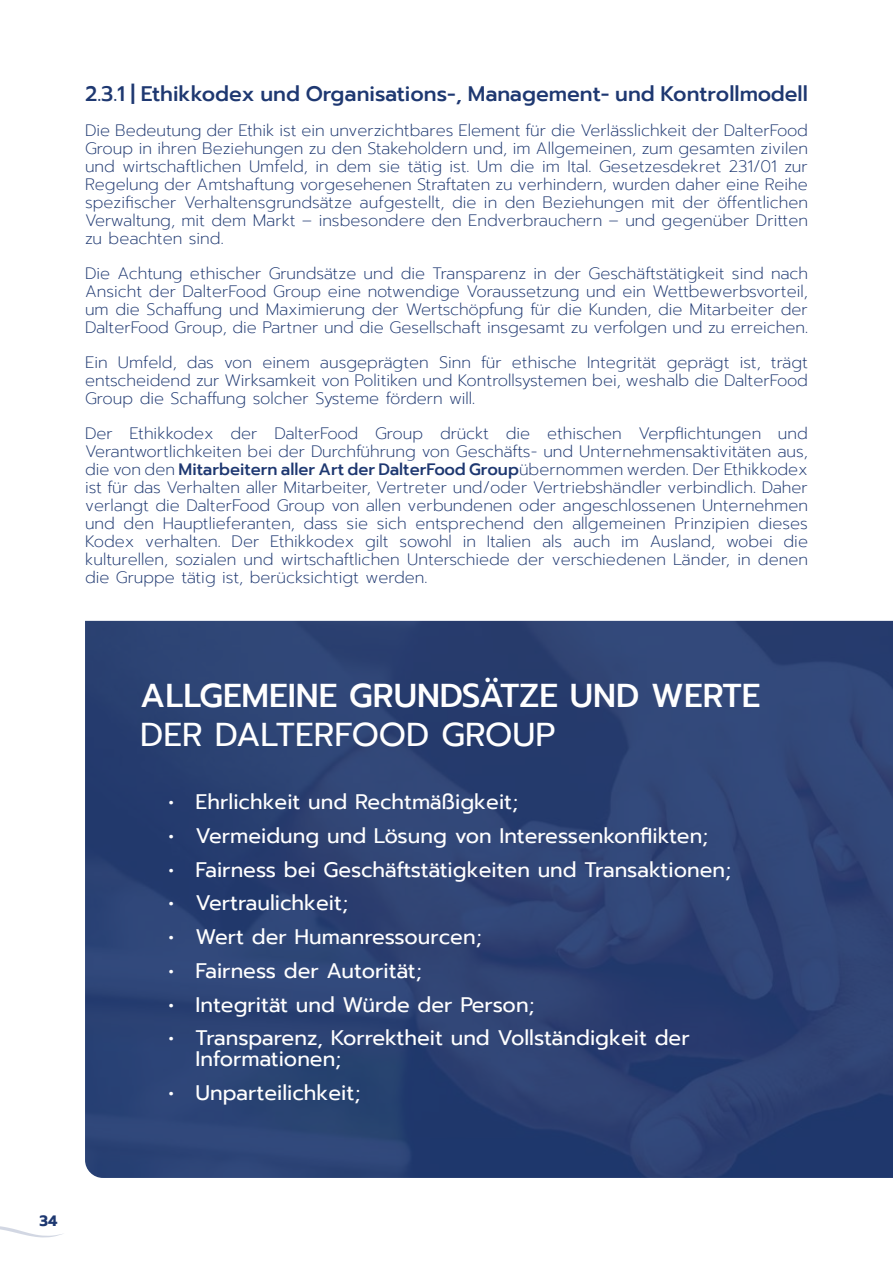
<style>
.page{position:relative;width:893px;height:1263px;background:#fff}
.page>*{position:absolute;margin:0;border:0;box-sizing:border-box;transform-origin:0 0}
.t1{font:500 33px "Prompt";color:#fff}
.t2{font:33px "Prompt";color:#fff}
.t3{font:21px/21px "Prompt";color:#fff}
.t4{font:500 21px "Prompt";color:#1e3871}
.t5{font:200 16.5px/18px "Prompt";color:#1e3871;text-align:justify}
.t6{font:700 15px "Prompt";color:#1e3871}
.s1{font-weight:500}
</style>
<div class="page">
<img style="left:85px;top:621px;width:808px;height:557px">
<svg style="left:0;top:1226px;width:62px;height:11px"></svg>
<p class="t4" style="left:85px;top:78px;width:724px">2.3.1 | Ethikkodex und Organisations-, Management- und Kontrollmodell</p>
<p class="t5" style="left:85px;top:121px;width:724px">Die Bedeutung der Ethik ist ein unverzichtbares Element für die Verlässlichkeit der DalterFood Group in ihren Beziehungen zu den Stakeholdern und, im Allgemeinen, zum gesamten zivilen und wirtschaftlichen Umfeld, in dem sie tätig ist. Um die im Ital. Gesetzesdekret 231/01 zur Regelung der Amtshaftung vorgesehenen Straftaten zu verhindern, wurden daher eine Reihe spezifischer Verhaltensgrundsätze aufgestellt, die in den Beziehungen mit der öffentlichen Verwaltung, mit dem Markt – insbesondere den Endverbrauchern – und gegenüber Dritten zu beachten sind.</p>
<p class="t5" style="left:85px;top:264px;width:724px">Die Achtung ethischer Grundsätze und die Transparenz in der Geschäftstätigkeit sind nach Ansicht der DalterFood Group eine notwendige Voraussetzung und ein Wettbewerbsvorteil, um die Schaffung und Maximierung der Wertschöpfung für die Kunden, die Mitarbeiter der DalterFood Group, die Partner und die Gesellschaft insgesamt zu verfolgen und zu erreichen.</p>
<p class="t5" style="left:85px;top:353px;width:724px">Ein Umfeld, das von einem ausgeprägten Sinn für ethische Integrität geprägt ist, trägt entscheidend zur Wirksamkeit von Politiken und Kontrollsystemen bei, weshalb die DalterFood Group die Schaffung solcher Systeme fördern will.</p>
<p class="t5" style="left:85px;top:424px;width:724px">Der Ethikkodex der DalterFood Group drückt die ethischen Verpflichtungen und Verantwortlichkeiten bei der Durchführung von Geschäfts- und Unternehmensaktivitäten aus, die von den <span class="s1">Mitarbeitern aller Art der DalterFood Group</span>übernommen werden. Der Ethikkodex ist für das Verhalten aller Mitarbeiter, Vertreter und/oder Vertriebshändler verbindlich. Daher verlangt die DalterFood Group von allen verbundenen oder angeschlossenen Unternehmen und den Hauptlieferanten, dass sie sich entsprechend den allgemeinen Prinzipien dieses Kodex verhalten. Der Ethikkodex gilt sowohl in Italien als auch im Ausland, wobei die kulturellen, sozialen und wirtschaftlichen Unterschiede der verschiedenen Länder, in denen die Gruppe tätig ist, berücksichtigt werden.</p>
<h1 class="t1" style="left:140px;top:671px;width:622px">ALLGEMEINE GRUNDSÄTZE UND WERTE</h1>
<h1 class="t2" style="left:140px;top:710px;width:417px">DER DALTERFOOD GROUP</h1>
<p class="t3" style="left:169px;top:791px;width:351px">• Ehrlichkeit und Rechtmäßigkeit;</p>
<p class="t3" style="left:169px;top:825px;width:541px">• Vermeidung und Lösung von Interessenkonflikten;</p>
<p class="t3" style="left:169px;top:859px;width:564px">• Fairness bei Geschäftstätigkeiten und Transaktionen;</p>
<p class="t3" style="left:169px;top:892px;width:181px">• Vertraulichkeit;</p>
<p class="t3" style="left:169px;top:926px;width:314px">• Wert der Humanressourcen;</p>
<p class="t3" style="left:169px;top:960px;width:254px">• Fairness der Autorität;</p>
<p class="t3" style="left:169px;top:994px;width:367px">• Integrität und Würde der Person;</p>
<p class="t3" style="left:196px;top:1027px;width:496px;text-indent:-27px">• Transparenz, Korrektheit und Vollständigkeit der<br>Informationen;</p>
<p class="t3" style="left:169px;top:1082px;width:193px">• Unparteilichkeit;</p>
<p class="t6" style="left:39px;top:1209px;width:19px">34</p>
</div>
